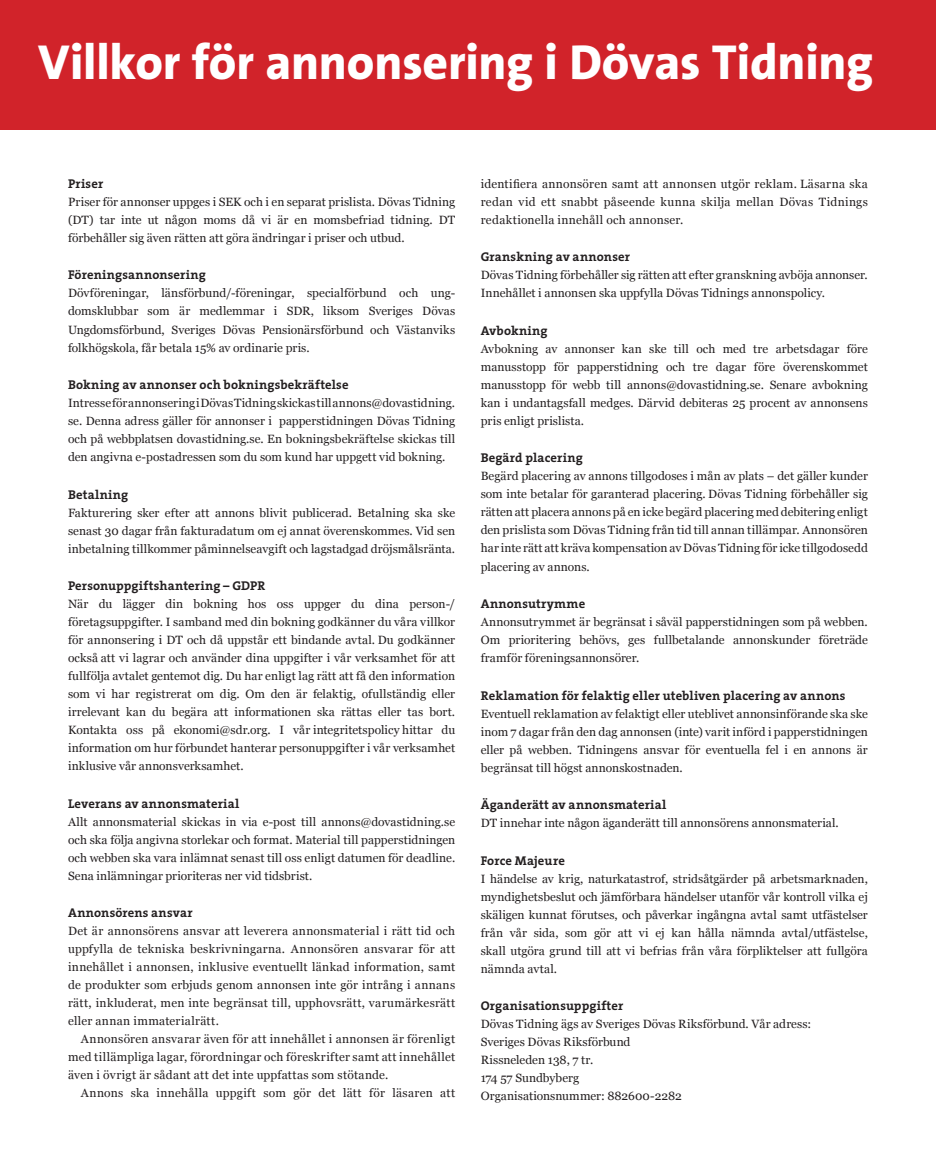
<style>
.page{position:relative;width:936px;height:1170px;background:#fff}
.page>*{position:absolute;margin:0;border:0;box-sizing:border-box;transform-origin:0 0}
.serif_bold_8_5{font:800 49.5px "The Sans B8";letter-spacing:-.005em;color:#fff}
.serif_bold_8_5-2{font:700 12.75px "The Serif";letter-spacing:.01em;color:#231f20}
.bröd_9{font:12px/18px "Georgia";letter-spacing:.01em;color:#231f20;text-align:justify}
</style>
<div class="page">
<div style="left:0;top:0;width:935px;height:129px;background:#d1232a"></div>
<p class="serif_bold_8_5" style="left:38px;top:36px;width:836px">Villkor för annonsering i Dövas Tidning</p>
<p class="serif_bold_8_5-2" style="left:68px;top:173px;width:37px">Priser</p>
<p class="bröd_9" style="left:68px;top:192px;width:388px">Priser för annonser uppges i SEK och i en separat prislista. Dövas Tidning (DT) tar inte ut någon moms då vi är en momsbefriad tidning. DT förbehåller sig även rätten att göra ändringar i priser och utbud.</p>
<p class="serif_bold_8_5-2" style="left:68px;top:264px;width:139px">Föreningsannonsering</p>
<p class="bröd_9" style="left:68px;top:284px;width:388px">Dövföreningar, länsförbund/-föreningar, specialförbund och ung&shy;domsklubbar som är medlemmar i SDR, liksom Sveriges Dövas Ungdomsförbund, Sveriges Dövas Pensionärsförbund och Västanviks folkhögskola, får betala 15% av ordinarie pris.</p>
<p class="serif_bold_8_5-2" style="left:68px;top:374px;width:282px">Bokning av annonser och bokningsbekräftelse</p>
<p class="bröd_9" style="left:68px;top:393px;width:388px">Intresse för annonsering i Dövas Tidning skickas till annons@dovastidning. se. Denna adress gäller för annonser i papperstidningen Dövas Tidning och på webbplatsen dovastidning.se. En bokningsbekräftelse skickas till den angivna e-postadressen som du som kund har uppgett vid bokning.</p>
<p class="serif_bold_8_5-2" style="left:68px;top:483px;width:62px">Betalning</p>
<p class="bröd_9" style="left:68px;top:503px;width:388px">Fakturering sker efter att annons blivit publicerad. Betalning ska ske senast 30 dagar från fakturadatum om ej annat överenskommes. Vid sen inbetalning tillkommer påminnelseavgift och lagstadgad dröjsmålsränta.</p>
<p class="serif_bold_8_5-2" style="left:68px;top:575px;width:199px">Personuppgiftshantering – GDPR</p>
<p class="bröd_9" style="left:68px;top:594px;width:388px">När du lägger din bokning hos oss uppger du dina person-/ företagsuppgifter. I samband med din bokning godkänner du våra villkor för annonsering i DT och då uppstår ett bindande avtal. Du godkänner också att vi lagrar och använder dina uppgifter i vår verksamhet för att fullfölja avtalet gentemot dig. Du har enligt lag rätt att få den information som vi har registrerat om dig. Om den är felaktig, ofullständig eller irrelevant kan du begära att informationen ska rättas eller tas bort.<br>Kontakta oss på ekonomi@sdr.org. I vår integritetspolicy hittar du information om hur förbundet hanterar personuppgifter i vår verksamhet inklusive vår annonsverksamhet.</p>
<p class="serif_bold_8_5-2" style="left:68px;top:792px;width:173px">Leverans av annonsmaterial</p>
<p class="bröd_9" style="left:68px;top:812px;width:388px">Allt annonsmaterial skickas in via e-post till annons@dovastidning.se och ska följa angivna storlekar och format. Material till papperstidningen och webben ska vara inlämnat senast till oss enligt datumen för deadline.<br>Sena inlämningar prioriteras ner vid tidsbrist.</p>
<p class="serif_bold_8_5-2" style="left:68px;top:902px;width:126px">Annonsörens ansvar</p>
<p class="bröd_9" style="left:68px;top:921px;width:388px">Det är annonsörens ansvar att leverera annonsmaterial i rätt tid och uppfylla de tekniska beskrivningarna. Annonsören ansvarar för att innehållet i annonsen, inklusive eventuellt länkad information, samt de produkter som erbjuds genom annonsen inte gör intrång i annans rätt, inkluderat, men inte begränsat till, upphovsrätt, varumärkesrätt eller annan immaterialrätt.</p>
<p class="bröd_9" style="left:68px;top:1029px;width:388px;text-indent:13px">Annonsören ansvarar även för att innehållet i annonsen är förenligt med tillämpliga lagar, förordningar och föreskrifter samt att innehållet även i övrigt är sådant att det inte uppfattas som stötande.</p>
<p class="bröd_9" style="left:81px;top:1083px;width:376px">Annons ska innehålla uppgift som gör det lätt för läsaren att</p>
<p class="bröd_9" style="left:480px;top:174px;width:388px">identifiera annonsören samt att annonsen utgör reklam. Läsarna ska redan vid ett snabbt påseende kunna skilja mellan Dövas Tidnings redaktionella innehåll och annonser.</p>
<p class="serif_bold_8_5-2" style="left:480px;top:246px;width:151px">Granskning av annonser</p>
<p class="bröd_9" style="left:480px;top:266px;width:388px">Dövas Tidning förbehåller sig rätten att efter granskning avböja annonser.<br>Innehållet i annonsen ska uppfylla Dövas Tidnings annonspolicy.</p>
<p class="serif_bold_8_5-2" style="left:480px;top:320px;width:68px">Avbokning</p>
<p class="bröd_9" style="left:480px;top:339px;width:388px">Avbokning av annonser kan ske till och med tre arbetsdagar före manusstopp för papperstidning och tre dagar före överenskommet manusstopp för webb till annons@dovastidning.se. Senare avbokning kan i undantagsfall medges. Därvid debiteras 25 procent av annonsens pris enligt prislista.</p>
<p class="serif_bold_8_5-2" style="left:480px;top:447px;width:103px">Begärd placering</p>
<p class="bröd_9" style="left:480px;top:467px;width:388px">Begärd placering av annons tillgodoses i mån av plats – det gäller kunder som inte betalar för garanterad placering. Dövas Tidning förbehåller sig rätten att placera annons på en icke begärd placering med debitering enligt den prislista som Dövas Tidning från tid till annan tillämpar. Annonsören har inte rätt att kräva kompensation av Dövas Tidning för icke tillgodosedd placering av annons.</p>
<p class="serif_bold_8_5-2" style="left:480px;top:593px;width:106px">Annonsutrymme</p>
<p class="bröd_9" style="left:480px;top:612px;width:388px">Annonsutrymmet är begränsat i såväl papperstidningen som på webben.<br>Om prioritering behövs, ges fullbetalande annonskunder företräde framför föreningsannonsörer.</p>
<p class="serif_bold_8_5-2" style="left:480px;top:684px;width:366px">Reklamation för felaktig eller utebliven placering av annons</p>
<p class="bröd_9" style="left:480px;top:704px;width:388px">Eventuell reklamation av felaktigt eller uteblivet annonsinförande ska ske inom 7 dagar från den dag annonsen (inte) varit införd i papperstidningen eller på webben. Tidningens ansvar för eventuella fel i en annons är begränsat till högst annonskostnaden.</p>
<p class="serif_bold_8_5-2" style="left:480px;top:794px;width:187px">Äganderätt av annonsmaterial</p>
<p class="bröd_9" style="left:480px;top:813px;width:359px">DT innehar inte någon äganderätt till annonsörens annonsmaterial.</p>
<p class="serif_bold_8_5-2" style="left:480px;top:849px;width:86px">Force Majeure</p>
<p class="bröd_9" style="left:480px;top:869px;width:388px">I händelse av krig, naturkatastrof, stridsåtgärder på arbetsmarknaden, myndighetsbeslut och jämförbara händelser utanför vår kontroll vilka ej skäligen kunnat förutses, och påverkar ingångna avtal samt utfästelser från vår sida, som gör att vi ej kan hålla nämnda avtal/utfästelse, skall utgöra grund till att vi befrias från våra förpliktelser att fullgöra nämnda avtal.</p>
<p class="serif_bold_8_5-2" style="left:480px;top:995px;width:144px">Organisationsuppgifter</p>
<p class="bröd_9" style="left:480px;top:1014px;width:332px">Dövas Tidning ägs av Sveriges Dövas Riksförbund. Vår adress:</p>
<p class="bröd_9" style="left:480px;top:1032px;width:151px">Sveriges Dövas Riksförbund</p>
<p class="bröd_9" style="left:480px;top:1050px;width:114px">Rissneleden 138, 7 tr.</p>
<p class="bröd_9" style="left:480px;top:1068px;width:100px">174 57 Sundbyberg</p>
<p class="bröd_9" style="left:480px;top:1086px;width:202px">Organisationsnummer: 882600-2282</p>
</div>
